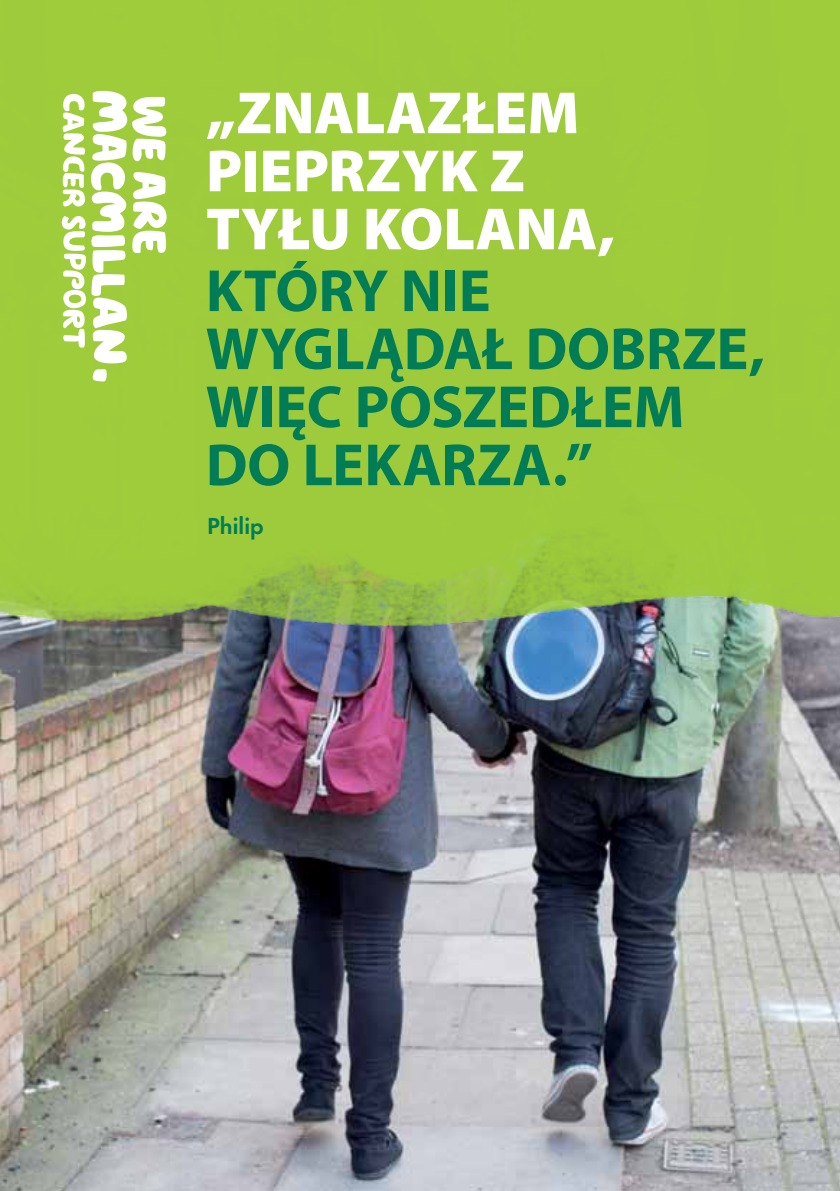
<style>
.page{position:relative;width:840px;height:1191px;background:#fff}
.page>*{position:absolute;margin:0;border:0;box-sizing:border-box;transform-origin:0 0}
.t1{font:700 60px/58px "Myriad Pro";letter-spacing:-.005em;color:#007d57}
.t2{font:900 60px/58px "Myriad Pro";color:#fff}
.t3{font:24px "Futura Demi";color:#007d57}
</style>
<div class="page">
<img style="left:0;top:629px;width:839px;height:562px">
<div style="left:0;top:0;width:839px;height:629px;background:#9ecb3b"></div>
<svg style="left:62px;top:91px;width:104px;height:290px"></svg>
<p class="t2" style="left:206px;top:82px;width:410px">„ZNALAZŁEM<br>PIEPRZYK Z<br>TYŁU KOLANA,</p>
<p class="t1" style="left:206px;top:260px;width:560px">KTÓRY NIE<br>WYGLĄDAŁ DOBRZE,<br>WIĘC POSZEDŁEM<br>DO LEKARZA.”</p>
<p class="t3" style="left:198px;top:320px;width:130px">Quote name</p>
<p class="t3" style="left:207px;top:511px;width:58px">Philip</p>
</div>
